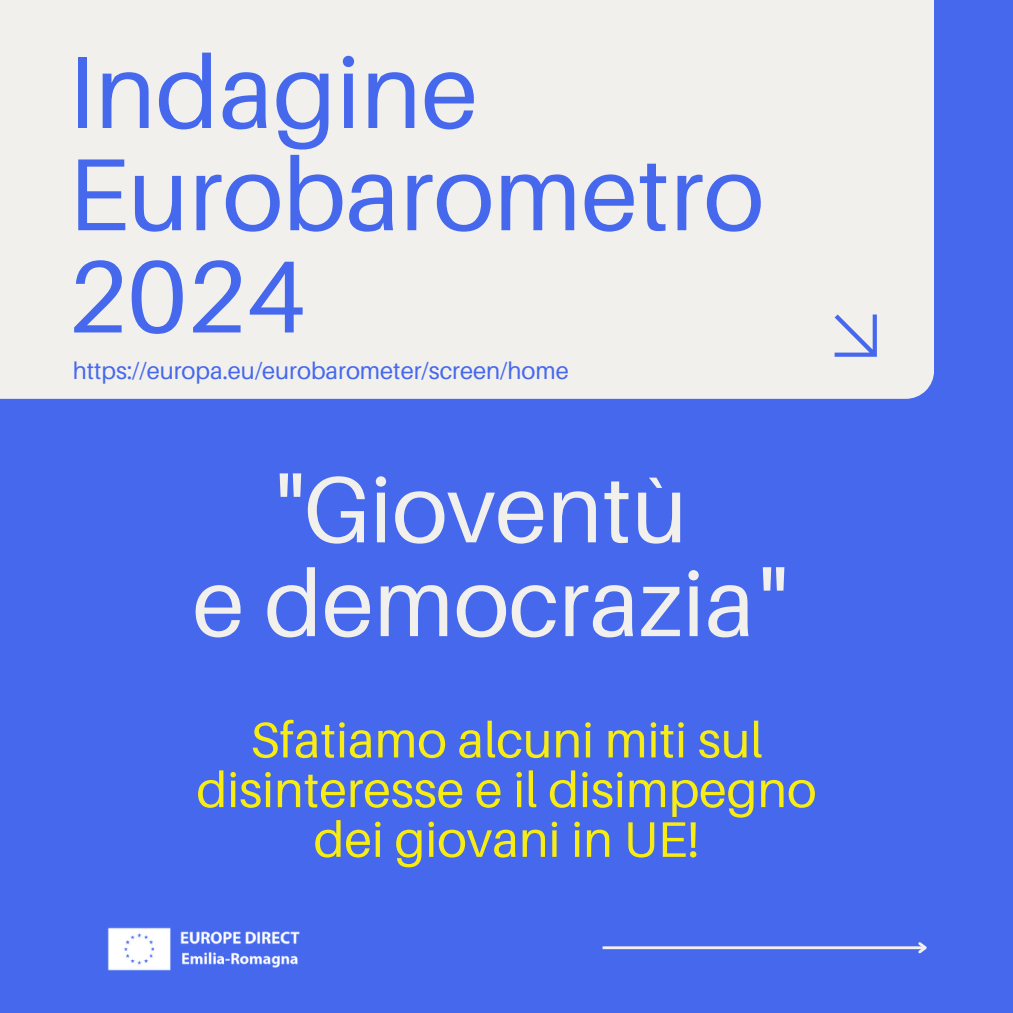
<style>
.page{position:relative;width:1013px;height:1013px;background:#fff}
.page>*{position:absolute;margin:0;border:0;box-sizing:border-box;transform-origin:0 0}
.t1{font:102.5px/102.2px "Aileron";color:#4568ed}
.t2{font:93.75px/93.8px "Aileron";color:#f2f0ed;text-align:center}
.t3{font:50px/49.8px "Aileron";color:#f7ec13;text-align:center}
.t4{font:23.75px "Aileron";color:#4568ed}
</style>
<div class="page">
<div style="left:0;top:0;width:1012px;height:1012px;background:#4568ed"></div>
<hr style="left:602px;top:946px;width:323px;height:3px;background:#f2f0ed">
<svg style="left:915px;top:942px;width:12px;height:12px"></svg>
<div style="left:0;top:0;width:933px;height:399px;background:#f2f0ed"></div>
<svg style="left:834px;top:314px;width:42px;height:43px"></svg>
<img style="left:107px;top:927px;width:193px;height:44px">
<h1 class="t1" style="left:68px;top:39px;width:697px">Indagine<br>Eurobarometro<br>2024</h1>
<h1 class="t4" style="left:73px;top:356px;width:497px">https://europa.eu/eurobarometer/screen/home</h1>
<p class="t2" style="left:193px;top:461px;width:595px">"Gioventù<br>e democrazia"</p>
<h2 class="t3" style="left:196px;top:714px;width:621px">Sfatiamo alcuni miti sul disinteresse e il disimpegno dei giovani in UE!</h2>
</div>
